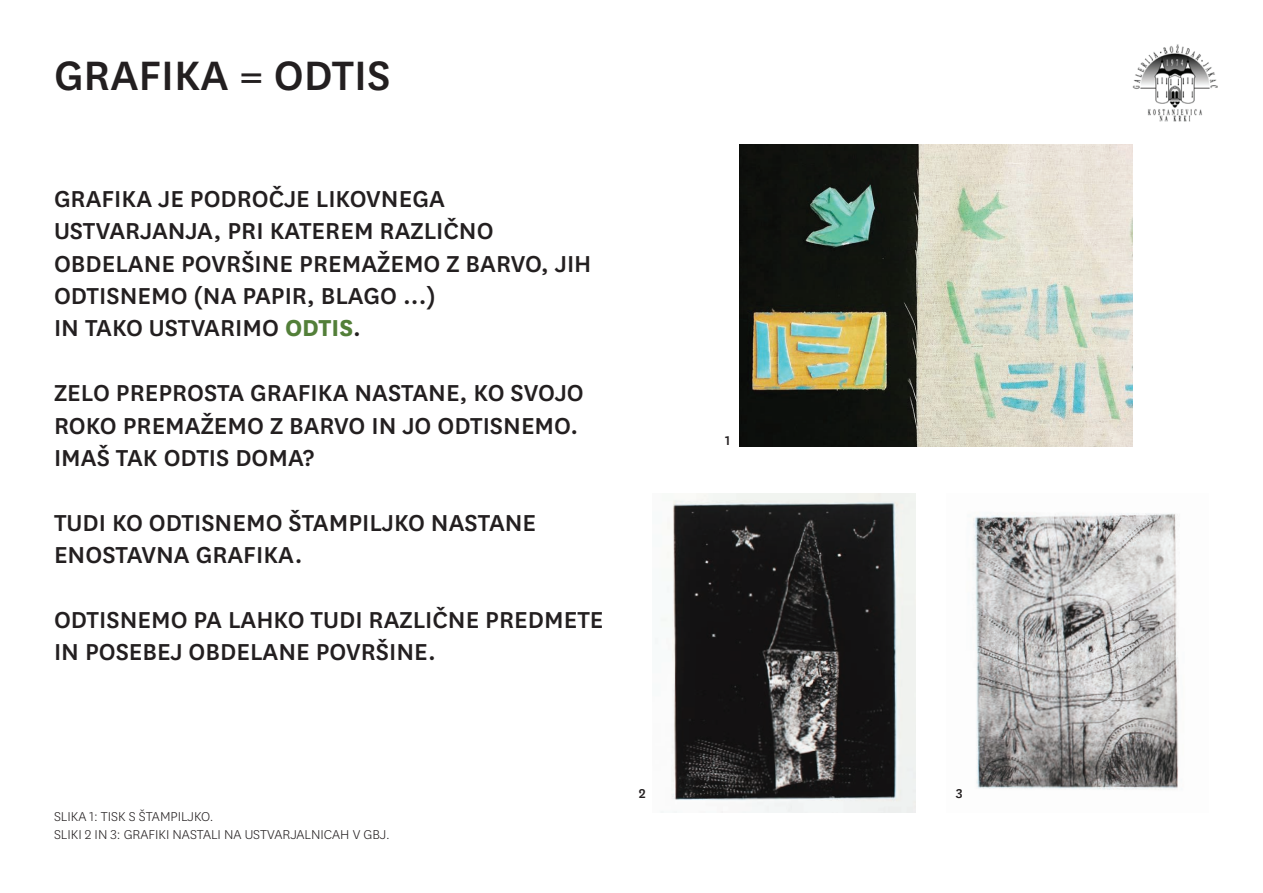
<style>
.page{position:relative;width:1263px;height:893px;background:#fff}
.page>*{position:absolute;margin:0;border:0;box-sizing:border-box;transform-origin:0 0}
.t1{font:500 48px "National";color:#231f20}
.t2{font:500 27px/32.4px "National";color:#231f20}
.t3{font:300 15px/18px "National";color:#231f20}
.t4{font:500 15px "National";color:#231f20}
.s1{font-weight:700;color:#537f39}
</style>
<div class="page">
<img style="left:972px;top:513px;width:207px;height:277px">
<img style="left:739px;top:145px;width:394px;height:301px">
<img style="left:655px;top:493px;width:260px;height:319px">
<img style="left:1132px;top:44px;width:86px;height:78px">
<h1 class="t1" style="left:54px;top:43px;width:338px">GRAFIKA = ODTIS</h1>
<p class="t2" style="left:54px;top:181px;width:539px">GRAFIKA JE PODROČJE LIKOVNEGA<br>USTVARJANJA, PRI KATEREM RAZLIČNO<br>OBDELANE POVRŠINE PREMAŽEMO Z BARVO, JIH<br>ODTISNEMO (NA PAPIR, BLAGO ...)<br>IN TAKO USTVARIMO <span class="s1">ODTIS</span>.</p>
<p class="t2" style="left:54px;top:375px;width:531px">ZELO PREPROSTA GRAFIKA NASTANE, KO SVOJO<br>ROKO PREMAŽEMO Z BARVO IN JO ODTISNEMO.<br>IMAŠ TAK ODTIS DOMA?</p>
<p class="t2" style="left:54px;top:505px;width:484px">TUDI KO ODTISNEMO ŠTAMPILJKO NASTANE<br>ENOSTAVNA GRAFIKA.</p>
<p class="t2" style="left:54px;top:602px;width:551px">ODTISNEMO PA LAHKO TUDI RAZLIČNE PREDMETE<br>IN POSEBEJ OBDELANE POVRŠINE.</p>
<p class="t4" style="left:725px;top:430px;width:7px">1</p>
<p class="t3" style="left:54px;top:807px;width:337px">SLIKA 1: TISK S ŠTAMPILJKO.<br>SLIKI 2 IN 3: GRAFIKI NASTALI NA USTVARJALNICAH V GBJ.</p>
<p class="t4" style="left:639px;top:783px;width:8px">2</p>
<p class="t4" style="left:956px;top:783px;width:8px">3</p>
</div>
